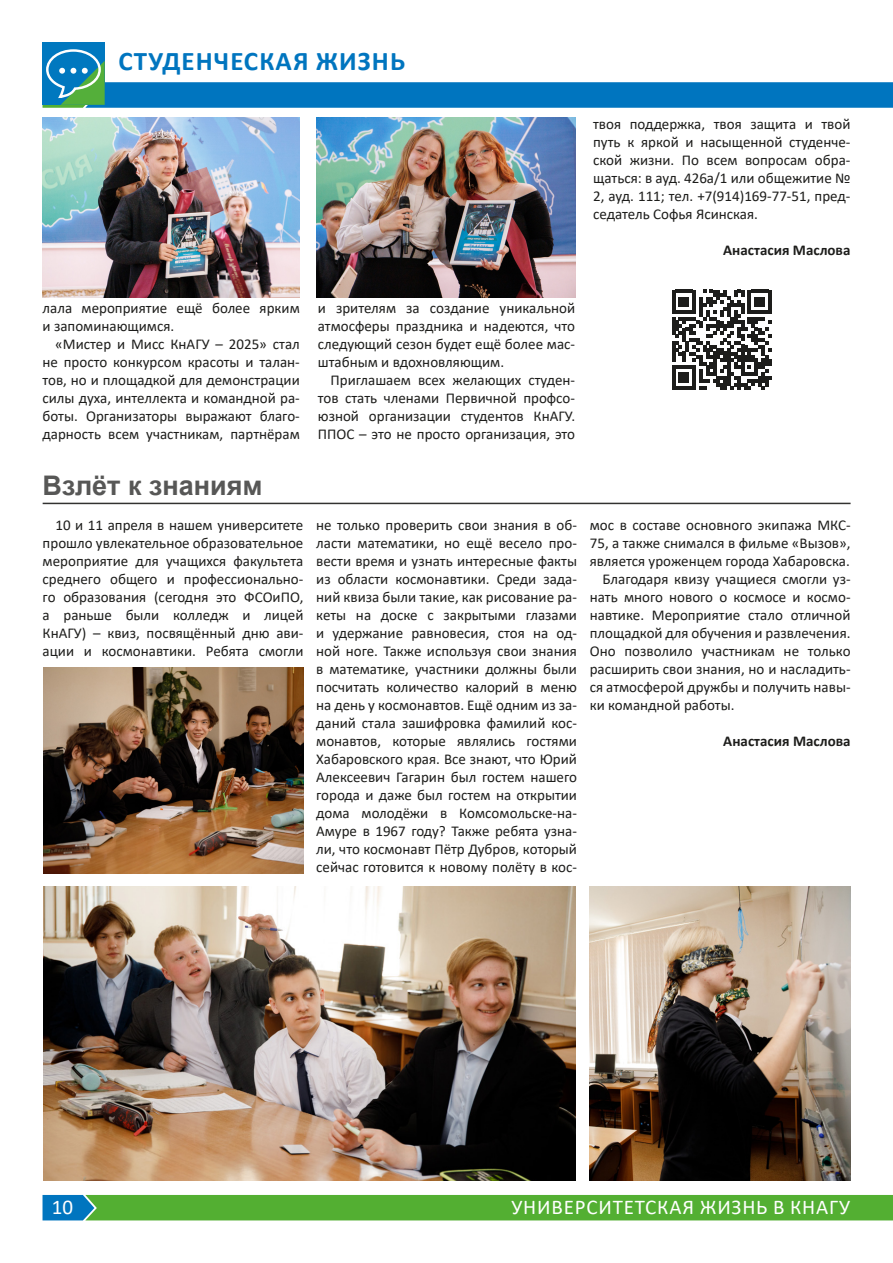
<style>
.page{position:relative;width:893px;height:1263px;background:#fff}
.page>*{position:absolute;margin:0;border:0;box-sizing:border-box;transform-origin:0 0}
.Текст_статьи{font:700 27px "Calibri";letter-spacing:.04em;color:#0075bf}
.Заголовок{font:700 27px "Arial";color:#575756}
.t1{font:21px "Calibri";letter-spacing:.04em;color:#fff}
.Текст_статьи-2{font:15px/18px "Calibri";color:#1d1d1b;text-align:justify}
.Подпись_автора{font:700 15px "Calibri";color:#1d1d1b}
</style>
<div class="page">
<div style="left:43px;top:1195px;width:850px;height:25px;background:#53af32"></div>
<svg style="left:672px;top:290px;width:100px;height:100px"></svg>
<div style="left:42px;top:42px;width:63px;height:63px;background:#0078bf"></div>
<svg style="left:43px;top:49px;width:850px;height:59px"></svg>
<hr style="left:43px;top:503px;width:808px;height:1px;background:#323231">
<img style="left:43px;top:118px;width:257px;height:180px">
<img style="left:316px;top:118px;width:259px;height:180px">
<img style="left:43px;top:887px;width:532px;height:293px">
<img style="left:590px;top:887px;width:260px;height:293px">
<img style="left:43px;top:668px;width:260px;height:206px">
<p class="Текст_статьи" style="left:119px;top:42px;width:288px">СТУДЕНЧЕСКАЯ ЖИЗНЬ</p>
<p class="Текст_статьи-2" style="left:593px;top:115px;width:259px">твоя поддержка, твоя защита и твой путь к яркой и насыщенной студенче&shy;ской жизни. По всем вопросам обра&shy;щаться: в ауд. 426а/1 или общежитие № 2, ауд. 111; тел. +7(914)169-77-51, пред&shy;седатель Софья Ясинская.</p>
<p class="Подпись_автора" style="left:723px;top:239px;width:129px">Анастасия Маслова</p>
<p class="Текст_статьи-2" style="left:43px;top:299px;width:259px">лала мероприятие ещё более ярким и запоминающимся.</p>
<p class="Текст_статьи-2" style="left:43px;top:335px;width:259px;text-indent:13px">«Мистер и Мисс КнАГУ – 2025» стал не просто конкурсом красоты и талан&shy;тов, но и площадкой для демонстрации силы духа, интеллекта и командной ра&shy;боты. Организаторы выражают благо&shy;дарность всем участникам, партнёрам</p>
<p class="Текст_статьи-2" style="left:318px;top:299px;width:259px">и зрителям за создание уникальной атмосферы праздника и надеются, что следующий сезон будет ещё более мас&shy;штабным и вдохновляющим.</p>
<p class="Текст_статьи-2" style="left:318px;top:371px;width:259px;text-indent:13px">Приглашаем всех желающих студен&shy;тов стать членами Первичной профсо&shy;юзной организации студентов КнАГУ.<br>ППОС – это не просто организация, это</p>
<p class="Заголовок" style="left:43px;top:466px;width:221px">Взлёт к знаниям</p>
<p class="Текст_статьи-2" style="left:43px;top:515px;width:262px;text-indent:13px">10 и 11 апреля в нашем университете прошло увлекательное образовательное мероприятие для учащихся факультета среднего общего и профессионально&shy;го образования (сегодня это ФСОиПО, а раньше были колледж и лицей КнАГУ) – квиз, посвящённый дню ави&shy;ации и космонавтики. Ребята смогли</p>
<p class="Текст_статьи-2" style="left:316px;top:515px;width:262px">не только проверить свои знания в об&shy;ласти математики, но ещё весело про&shy;вести время и узнать интересные факты из области космонавтики. Среди зада&shy;ний квиза были такие, как рисование ра&shy;кеты на доске с закрытыми глазами и удержание равновесия, стоя на од&shy;ной ноге. Также используя свои знания в математике, участники должны были посчитать количество калорий в меню на день у космонавтов. Ещё одним из за&shy;даний стала зашифровка фамилий кос&shy;монавтов, которые являлись гостями Хабаровского края. Все знают, что Юрий Алексеевич Гагарин был гостем нашего города и даже был гостем на открытии дома молодёжи в Комсомольске-на-Амуре в 1967 году? Также ребята узна&shy;ли, что космонавт Пётр Дубров, который сейчас готовится к новому полёту в кос-</p>
<p class="Текст_статьи-2" style="left:590px;top:515px;width:262px">мос в составе основного экипажа МКС-75, а также снимался в фильме «Вызов», является уроженцем города Хабаровска.</p>
<p class="Текст_статьи-2" style="left:590px;top:569px;width:262px;text-indent:13px">Благодаря квизу учащиеся смогли уз&shy;нать много нового о космосе и космо&shy;навтике. Мероприятие стало отличной площадкой для обучения и развлечения.<br>Оно позволило участникам не только расширить свои знания, но и насладить&shy;ся атмосферой дружбы и получить навы&shy;ки командной работы.</p>
<p class="Подпись_автора" style="left:723px;top:730px;width:129px">Анастасия Маслова</p>
<h2 class="t1" style="left:52px;top:1193px;width:23px">10</h2>
<h2 class="t1" style="left:511px;top:1193px;width:340px">УНИВЕРСИТЕТСКАЯ ЖИЗНЬ В КНАГУ</h2>
</div>
